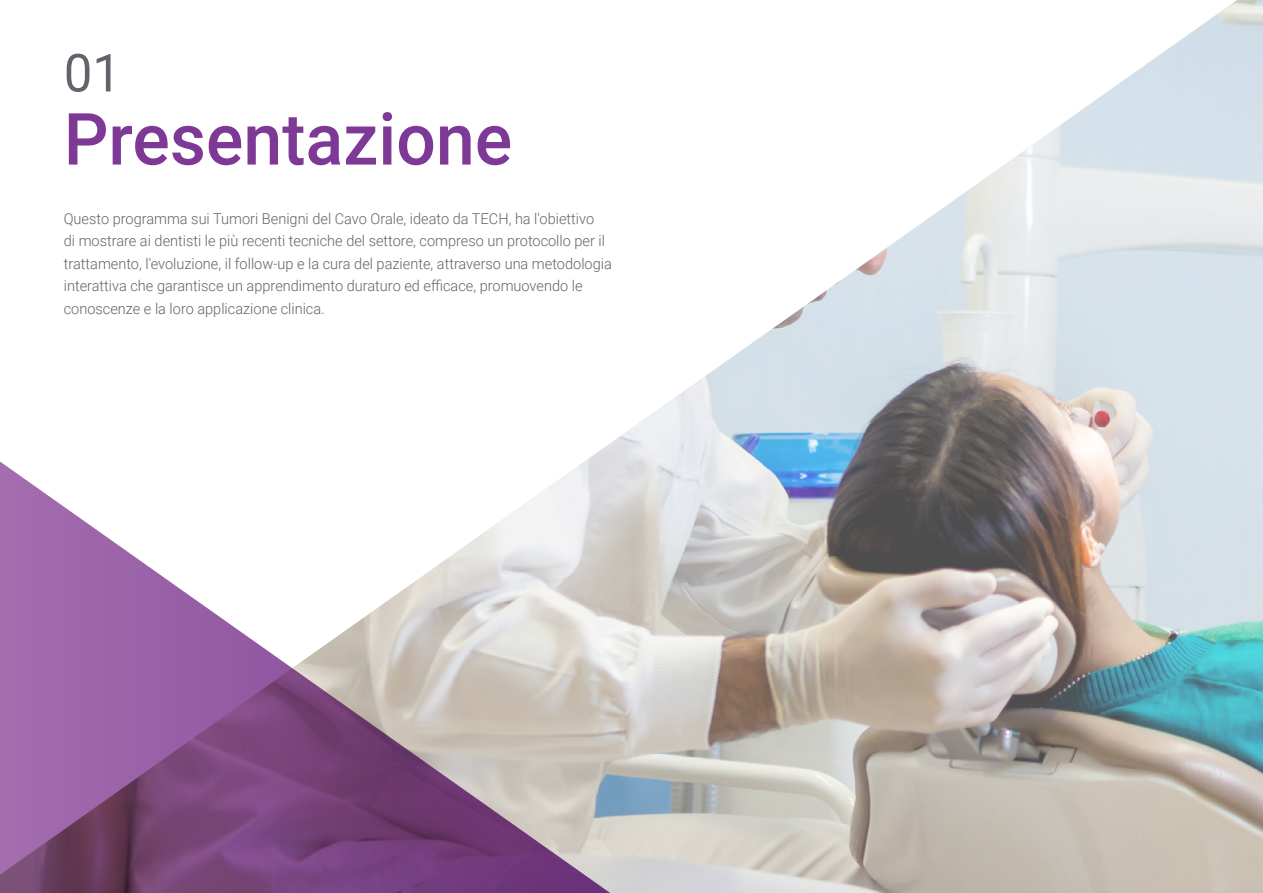
<style>
.page{position:relative;width:1263px;height:893px;background:#fff}
.page>*{position:absolute;margin:0;border:0;box-sizing:border-box;transform-origin:0 0}
.t1{font:500 72px "Roboto";color:#7e3996}
.t2{font:52.5px "Roboto";color:#61646a}
.t3{font:300 15px/22.5px "Roboto";color:#61646a}
</style>
<div class="page">
<img style="left:607px;top:0;width:656px;height:893px">
<svg style="left:0;top:446px;width:640px;height:447px"></svg>
<h2 class="t2" style="left:64px;top:36px;width:59px">01</h2>
<h1 class="t1" style="left:64px;top:89px;width:450px">Presentazione</h1>
<p class="t3" style="left:64px;top:207px;width:550px">Questo programma sui Tumori Benigni del Cavo Orale, ideato da TECH, ha l'obiettivo<br>di mostrare ai dentisti le più recenti tecniche del settore, compreso un protocollo per il trattamento, l'evoluzione, il follow-up e la cura del paziente, attraverso una metodologia interattiva che garantisce un apprendimento duraturo ed efficace, promuovendo le conoscenze e la loro applicazione clinica.</p>
</div>
